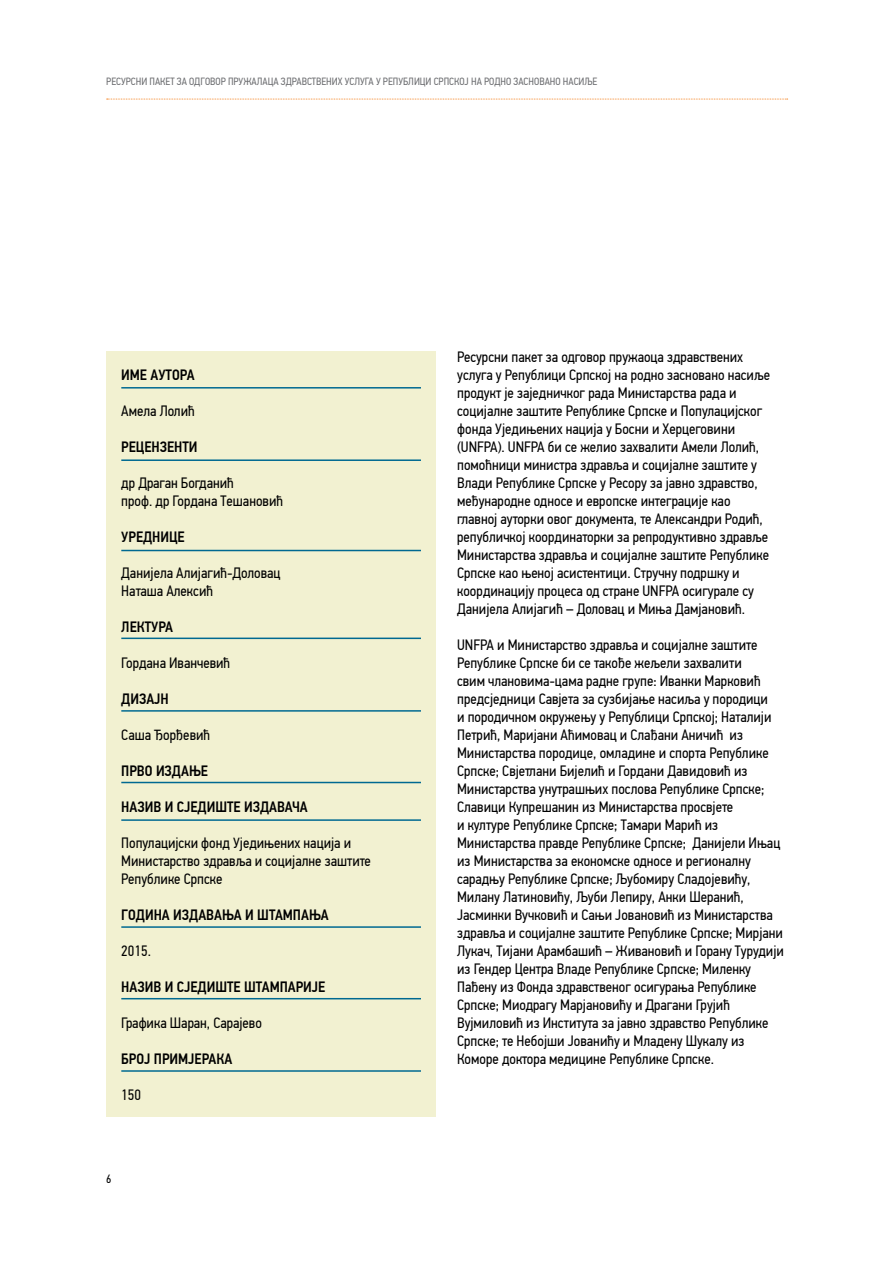
<style>
.page{position:relative;width:893px;height:1263px;background:#fff}
.page>*{position:absolute;margin:0;border:0;box-sizing:border-box;transform-origin:0 0}
.t1{font:15px/18px "PF Din Text Cond Pro";color:#000}
.t2{font:500 15px "PF Din Text Cond Pro";color:#000}
.t3{font:12px "PF Din Text Cond Pro";color:#000}
.t4{font:10.5px "PF Din Text Cond Pro";color:#6d6e71}
</style>
<div class="page">
<svg style="left:107px;top:99px;width:681px;height:1px"></svg>
<div style="left:106px;top:351px;width:330px;height:765px;background:#f2f1d1"></div>
<hr style="left:121px;top:387px;width:300px;height:2px;background:#006991">
<hr style="left:121px;top:459px;width:300px;height:2px;background:#006991">
<hr style="left:121px;top:550px;width:300px;height:1px;background:#006991">
<hr style="left:121px;top:819px;width:300px;height:2px;background:#006991">
<hr style="left:121px;top:782px;width:300px;height:1px;background:#006991">
<hr style="left:121px;top:710px;width:300px;height:2px;background:#006991">
<hr style="left:121px;top:638px;width:300px;height:1px;background:#006991">
<hr style="left:121px;top:926px;width:300px;height:2px;background:#006991">
<hr style="left:121px;top:998px;width:300px;height:1px;background:#006991">
<hr style="left:121px;top:1070px;width:300px;height:2px;background:#006991">
<p class="t4" style="left:106px;top:75px;width:493px">РЕСУРСНИ ПАКЕТ ЗА ОДГОВОР ПРУЖАЛАЦА ЗДРАВСТВЕНИХ УСЛУГА У РЕПУБЛИЦИ СРПСКОЈ НА РОДНО ЗАСНОВАНО НАСИЉЕ</p>
<p class="t2" style="left:121px;top:366px;width:75px">ИМЕ АУТОРА</p>
<p class="t1" style="left:121px;top:402px;width:75px">Амела Лолић</p>
<p class="t2" style="left:121px;top:438px;width:78px">РЕЦЕНЗЕНТИ</p>
<p class="t1" style="left:121px;top:474px;width:163px">др Драган Богданић<br>проф. др Гордана Тешановић</p>
<p class="t2" style="left:121px;top:528px;width:65px">УРЕДНИЦE</p>
<p class="t1" style="left:121px;top:564px;width:161px">Данијела Алијагић-Доловац<br>Наташа Алексић</p>
<p class="t2" style="left:121px;top:618px;width:53px">ЛЕКТУРА</p>
<p class="t1" style="left:121px;top:654px;width:110px">Гордана Иванчевић</p>
<p class="t2" style="left:121px;top:690px;width:49px">ДИЗАЈН</p>
<p class="t1" style="left:121px;top:726px;width:90px">Саша Ђорђевић</p>
<p class="t2" style="left:121px;top:762px;width:88px">ПРВО ИЗДАЊЕ</p>
<p class="t2" style="left:121px;top:798px;width:188px">НАЗИВ И СЈЕДИШТЕ ИЗДАВАЧА</p>
<p class="t1" style="left:121px;top:834px;width:251px">Популацијски фонд Уједињених нација и<br>Министарство здравља и социјалне заштите<br>Републике Српске</p>
<p class="t2" style="left:121px;top:906px;width:209px">ГОДИНА ИЗДАВАЊА И ШТАМПАЊА</p>
<p class="t1" style="left:121px;top:942px;width:31px">2015.</p>
<p class="t2" style="left:121px;top:978px;width:206px">НАЗИВ И СЈЕДИШТЕ ШТАМПАРИЈЕ</p>
<p class="t1" style="left:121px;top:1014px;width:142px">Графика Шаран, Сарајево</p>
<p class="t2" style="left:121px;top:1050px;width:112px">БРОЈ ПРИМЈЕРАКА</p>
<p class="t1" style="left:121px;top:1086px;width:21px">150</p>
<p class="t3" style="left:106px;top:1172px;width:7px">6</p>
<p class="t1" style="left:457px;top:348px;width:314px">Ресурсни пакет за одговор пружаоца здравствених услуга у Републици Српској на родно засновано насиље продукт је заједничког рада Министарства рада и социјалне заштите Републике Српске и Популацијског фонда Уједињених нација у Босни и Херцеговини (UNFPA). UNFPA би се желио захвалити Амели Лолић, помоћници министра здравља и социјалне заштите у Влади Републике Српске у Ресору за јавно здравство, међународне односе и европске интеграције као главној ауторки овог документа, те Александри Родић, републичкој координаторки за репродуктивно здравље Министарства здравља и социјалне заштите Републике Српске као њеној асистентици. Стручну подршку и координацију процеса од стране UNFPA осигурале су Данијела Алијагић – Доловац и Миња Дамјановић.</p>
<p class="t1" style="left:457px;top:636px;width:328px">UNFPA и Министарство здравља и социјалне заштите Републике Српске би се такође жељели захвалити<br>свим члановима-цама радне групе: Иванки Марковић предсједници Савјета за сузбијање насиља у породици<br>и породичном окружењу у Републици Српској; Наталији Петрић, Маријани Аћимовац и Слађани Аничић из Министарства породице, омладине и спорта Републике Српске; Свјетлани Бијелић и Гордани Давидовић из Министарства унутрашњих послова Републике Српске; Славици Купрешанин из Министарства просвјете<br>и културе Републике Српске; Тамари Марић из Министарства правде Републике Српске; Данијели Ињац из Министарства за економске односе и регионалну сарадњу Републике Српске; Љубомиру Сладојевићу, Милану Латиновићу, Љуби Лепиру, Анки Шеранић, Јасминки Вучковић и Сањи Јовановић из Министарства здравља и социјалне заштите Републике Српске; Мирјани Лукач, Тијани Арамбашић – Живановић и Горану Турудији из Гендер Центра Владе Републике Српске; Миленку Пађену из Фонда здравственог осигурања Републике Српске; Миодрагу Марјановићу и Драгани Грујић Вујмиловић из Института за јавно здравство Републике Српске; те Небојши Јованићу и Младену Шукалу из Коморе доктора медицине Републике Српскe.</p>
</div>
